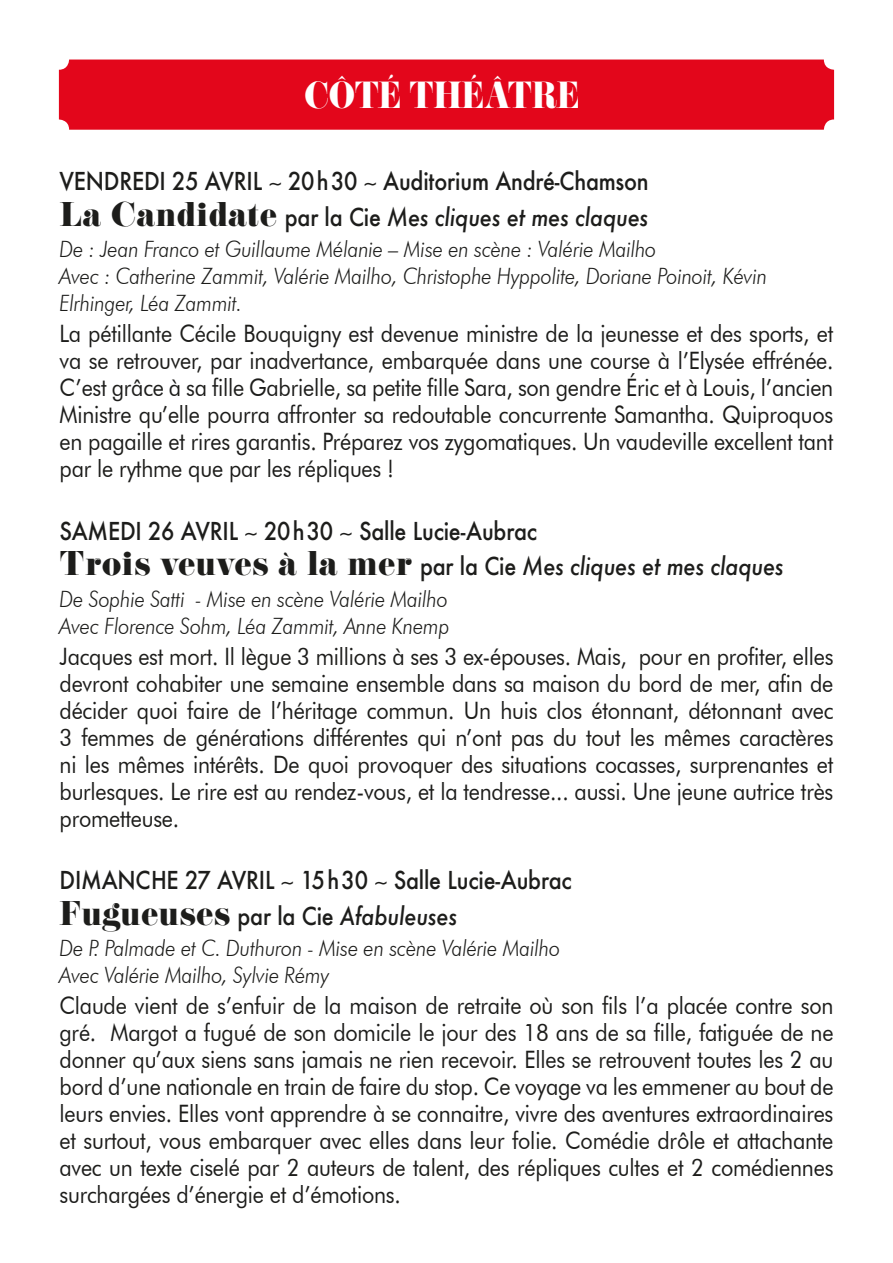
<style>
.page{position:relative;width:893px;height:1263px;background:#fff}
.page>*{position:absolute;margin:0;border:0;box-sizing:border-box;transform-origin:0 0}
.t1{font:33px "Eloquent JF Pro";letter-spacing:-.01em;color:#fff;scale:.9 1}
.t2{font:24px/27px "Futura BT";letter-spacing:-.01em;color:#1d1d1b;text-align:justify;scale:.9 1}
.t3{font:500 24px "Futura";letter-spacing:-.01em;color:#1d1d1b;scale:.9 1}
.t4{font:italic 500 24px "Futura";letter-spacing:-.01em;color:#1d1d1b;scale:.9 1}
.t5{font:italic 300 22.5px/27px "Futura BT";letter-spacing:-.01em;color:#1d1d1b;scale:.9 1}
.s1{font-family:"Eloquent JF Pro";font-weight:400;font-style:normal;font-size:30px}
.s2{font-style:normal}
</style>
<div class="page">
<div style="left:59px;top:60px;width:775px;height:70px;background:#e3061b;border-radius:10px"></div>
<p class="t1" style="left:305px;top:77px;width:307px">CÔTÉ THÉÂTRE</p>
<p class="t3" style="left:60px;top:165px;width:656px">VENDREDI 25 AVRIL ∼ 20h30 ∼ Auditorium André-Chamson</p>
<p class="t4" style="left:60px;top:200px;width:656px"><span class="s1">La Candidate</span> <span class="s2">par la Cie</span> Mes cliques et mes claques</p>
<p class="t5" style="left:60px;top:235px;width:788px">De : Jean Franco et Guillaume Mélanie – Mise en scène : Valérie Mailho<br>Avec : Catherine Zammit, Valérie Mailho, Christophe Hyppolite, Doriane Poinoit, Kévin<br>Elrhinger, Léa Zammit.</p>
<p class="t2" style="left:60px;top:320px;width:861px">La pétillante Cécile Bouquigny est devenue ministre de la jeunesse et des sports, et va se retrouver, par inadvertance, embarquée dans une course à l’Elysée effrénée.<br>C’est grâce à sa fille Gabrielle, sa petite fille Sara, son gendre Éric et à Louis, l’ancien Ministre qu’elle pourra affronter sa redoutable concurrente Samantha. Quiproquos en pagaille et rires garantis. Préparez vos zygomatiques. Un vaudeville excellent tant par le rythme que par les répliques !</p>
<p class="t3" style="left:60px;top:514px;width:532px">SAMEDI 26 AVRIL ∼ 20h30 ∼ Salle Lucie-Aubrac</p>
<p class="t4" style="left:60px;top:550px;width:806px"><span class="s1">Trois veuves à la mer</span> <span class="s2">par la Cie</span> Mes cliques et mes claques</p>
<p class="t5" style="left:60px;top:585px;width:435px">De Sophie Satti - Mise en scène Valérie Mailho<br>Avec Florence Sohm, Léa Zammit, Anne Knemp</p>
<p class="t2" style="left:60px;top:643px;width:861px">Jacques est mort. Il lègue 3 millions à ses 3 ex-épouses. Mais, pour en profiter, elles devront cohabiter une semaine ensemble dans sa maison du bord de mer, afin de décider quoi faire de l’héritage commun. Un huis clos étonnant, détonnant avec 3 femmes de générations différentes qui n’ont pas du tout les mêmes caractères ni les mêmes intérêts. De quoi provoquer des situations cocasses, surprenantes et burlesques. Le rire est au rendez-vous, et la tendresse... aussi. Une jeune autrice très prometteuse.</p>
<p class="t3" style="left:60px;top:864px;width:571px">DIMANCHE 27 AVRIL ∼ 15h30 ∼ Salle Lucie-Aubrac</p>
<p class="t4" style="left:60px;top:899px;width:443px"><span class="s1">Fugueuses</span> <span class="s2">par la Cie</span> Afabuleuses</p>
<p class="t5" style="left:60px;top:934px;width:558px">De P. Palmade et C. Duthuron - Mise en scène Valérie Mailho<br>Avec Valérie Mailho, Sylvie Rémy</p>
<p class="t2" style="left:60px;top:992px;width:861px">Claude vient de s’enfuir de la maison de retraite où son fils l’a placée contre son gré. Margot a fugué de son domicile le jour des 18 ans de sa fille, fatiguée de ne donner qu’aux siens sans jamais ne rien recevoir. Elles se retrouvent toutes les 2 au bord d’une nationale en train de faire du stop. Ce voyage va les emmener au bout de leurs envies. Elles vont apprendre à se connaitre, vivre des aventures extraordinaires et surtout, vous embarquer avec elles dans leur folie. Comédie drôle et attachante avec un texte ciselé par 2 auteurs de talent, des répliques cultes et 2 comédiennes surchargées d’énergie et d’émotions.</p>
</div>
